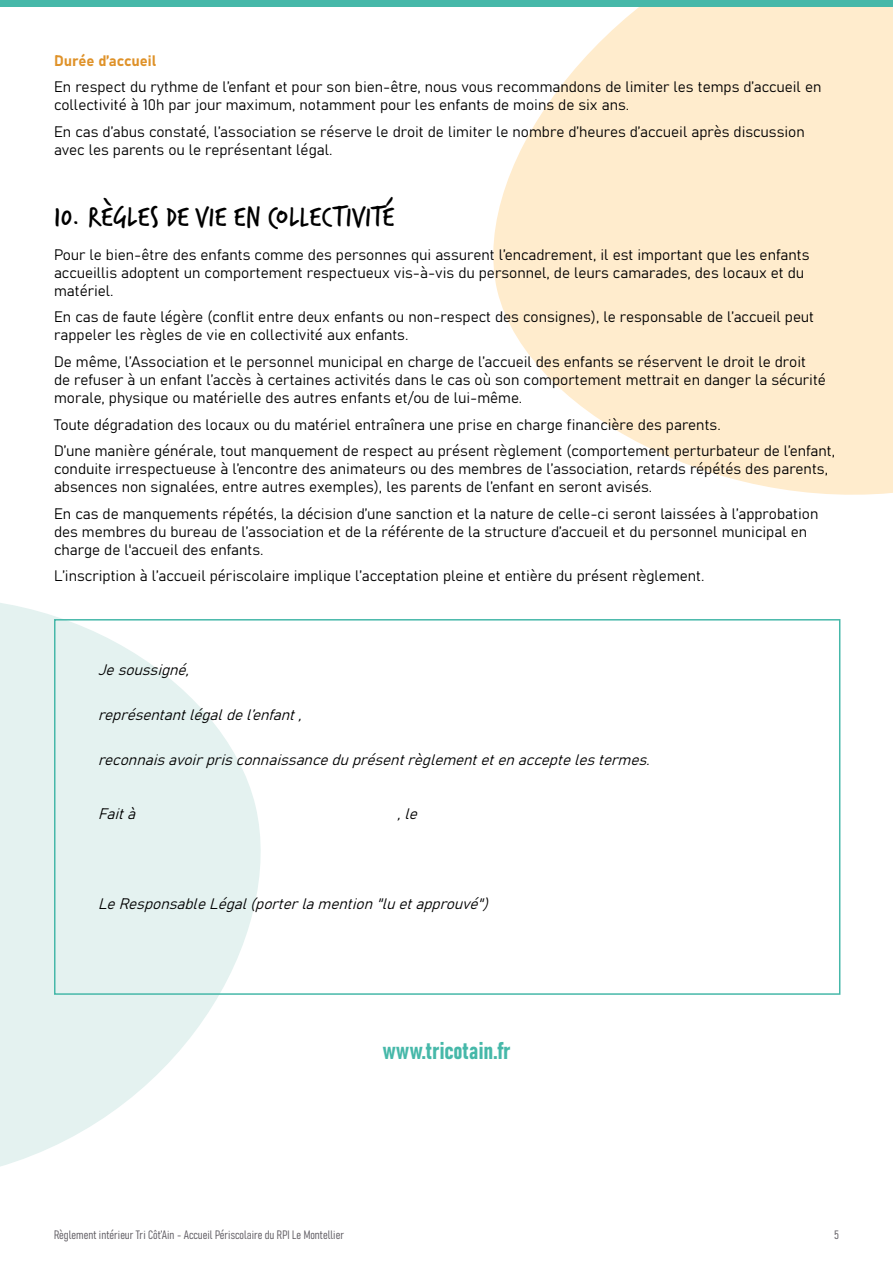
<style>
.page{position:relative;width:893px;height:1263px;background:#fff}
.page>*{position:absolute;margin:0;border:0;box-sizing:border-box;transform-origin:0 0}
.t1{font:30px "Verveine";color:#000}
.t2{font:24px "Bahnschrift";color:#46b8a9}
.t3{font:15px/18px "Bahnschrift";color:#000}
.t4{font:italic 15px "Bahnschrift";color:#000}
.t5{font:15px "Bahnschrift";color:#df9229}
.t6{font:12px "Bahnschrift";color:#656268}
</style>
<div class="page">
<svg style="left:467px;top:6px;width:426px;height:489px;fill:#ffeccd"></svg>
<svg style="left:0;top:603px;width:261px;height:564px;fill:#e4f2f0"></svg>
<div style="left:54px;top:619px;width:786px;height:376px;border:2px solid #46b8a9"></div>
<div style="left:0;top:0;width:893px;height:6px;background:#46b8a9"></div>
<p class="t5" style="left:54px;top:49px;width:104px">Durée d’accueil</p>
<p class="t3" style="left:54px;top:77px;width:769px">En respect du rythme de l’enfant et pour son bien-être, nous vous recommandons de limiter les temps d’accueil en collectivité à 10h par jour maximum, notamment pour les enfants de moins de six ans.</p>
<p class="t3" style="left:54px;top:122px;width:752px">En cas d’abus constaté, l’association se réserve le droit de limiter le nombre d’heures d’accueil après discussion avec les parents ou le représentant légal.</p>
<h1 class="t1" style="left:54px;top:196px;width:342px">10. RÈGLES DE VIE EN COLLECTIVITÉ</h1>
<p class="t3" style="left:54px;top:245px;width:757px">Pour le bien-être des enfants comme des personnes qui assurent l’encadrement, il est important que les enfants accueillis adoptent un comportement respectueux vis-à-vis du personnel, de leurs camarades, des locaux et du matériel.</p>
<p class="t3" style="left:54px;top:307px;width:762px">En cas de faute légère (conflit entre deux enfants ou non-respect des consignes), le responsable de l’accueil peut rappeler les règles de vie en collectivité aux enfants.</p>
<p class="t3" style="left:54px;top:352px;width:773px">De même, l’Association et le personnel municipal en charge de l’accueil des enfants se réservent le droit le droit de refuser à un enfant l’accès à certaines activités dans le cas où son comportement mettrait en danger la sécurité morale, physique ou matérielle des autres enfants et/ou de lui-même.</p>
<p class="t3" style="left:54px;top:410px;width:783px;line-height:26.5px">Toute dégradation des locaux ou du matériel entraînera une prise en charge financière des parents.<br>D’une manière générale, tout manquement de respect au présent règlement (comportement perturbateur de l’enfant,</p>
<p class="t3" style="left:54px;top:459px;width:776px">conduite irrespectueuse à l’encontre des animateurs ou des membres de l’association, retards répétés des parents, absences non signalées, entre autres exemples), les parents de l’enfant en seront avisés.</p>
<p class="t3" style="left:54px;top:503px;width:766px">En cas de manquements répétés, la décision d’une sanction et la nature de celle-ci seront laissées à l’approbation des membres du bureau de l’association et de la référente de la structure d’accueil et du personnel municipal en charge de l'accueil des enfants.</p>
<p class="t3" style="left:54px;top:566px;width:652px">L’inscription à l’accueil périscolaire implique l’acceptation pleine et entière du présent règlement.</p>
<p class="t4" style="left:98px;top:658px;width:98px">Jesoussigné,</p>
<p class="t4" style="left:98px;top:703px;width:211px">représentantlégaldel’enfant,</p>
<p class="t4" style="left:98px;top:748px;width:559px">reconnaisavoirprisconnaissanceduprésentrèglementetenacceptelestermes.</p>
<p class="t4" style="left:98px;top:802px;width:44px">Faità</p>
<p class="t4" style="left:397px;top:802px;width:27px">,le</p>
<p class="t4" style="left:98px;top:892px;width:397px">LeResponsableLégal(porterlamention"luetapprouvé")</p>
<h2 class="t2" style="left:382px;top:1032px;width:130px">www.tricotain.fr</h2>
<p class="t6" style="left:54px;top:1225px;width:292px">Règlement intérieur Tri Côt’Ain - Accueil Périscolaire du RPI Le Montellier</p>
<p class="t6" style="left:834px;top:1225px;width:6px">5</p>
</div>
